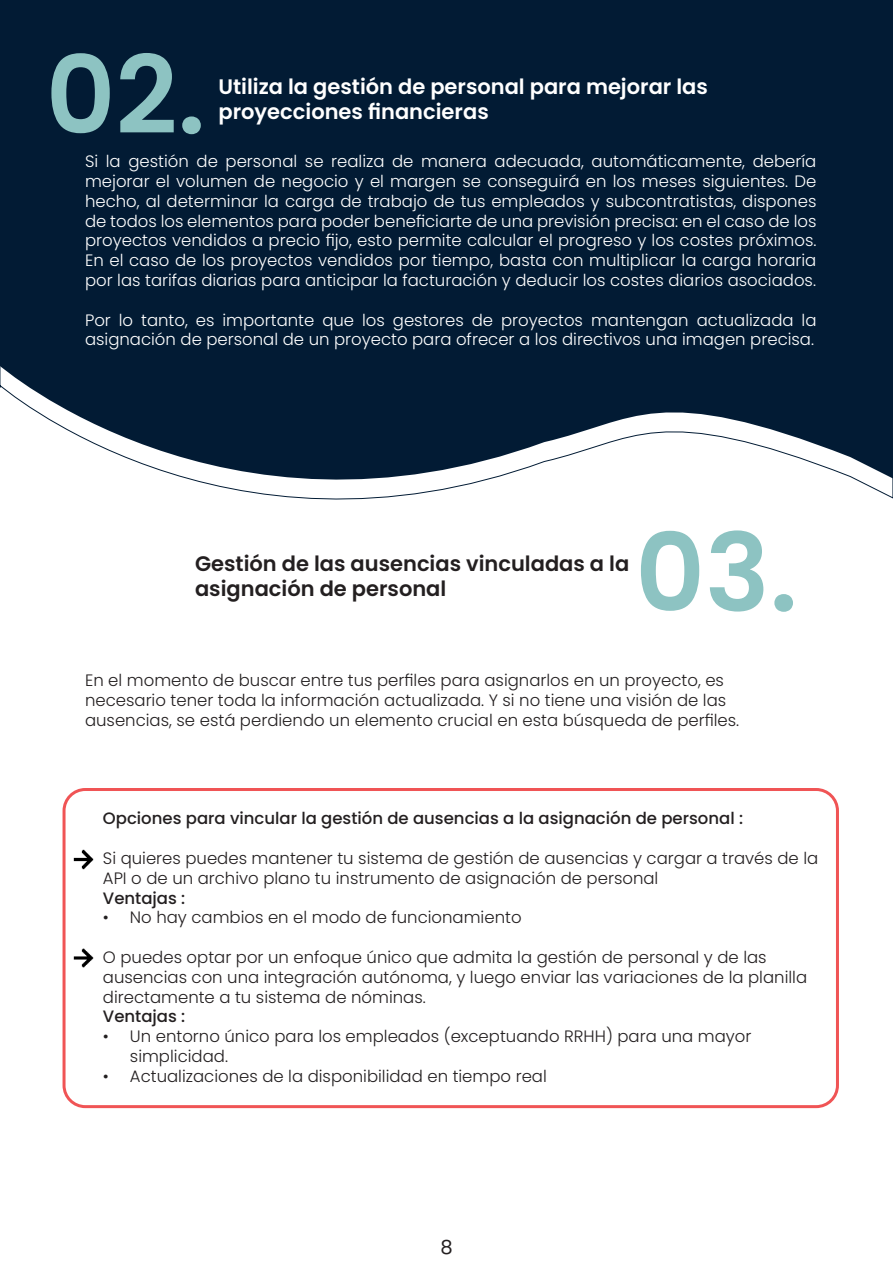
<style>
.page{position:relative;width:893px;height:1263px;background:#fff}
.page>*{position:absolute;margin:0;border:0;box-sizing:border-box;transform-origin:0 0}
.t1{font:600 108px "Poppins";color:#8dc3c2}
.t2{font:600 21px/25.2px "Poppins";color:#fff}
.t3{font:600 21px/25.2px "Poppins";color:#231f20}
.t4{font:19.5px "Poppins";color:#231f20}
.t5{font:300 16.5px/19.8px "Poppins";color:#fff;text-align:justify}
.t6{font:300 16.5px/19.8px "Poppins";color:#231f20}
.t7{font:500 16.5px "Poppins";color:#231f20}
</style>
<div class="page">
<svg style="left:0;top:0;width:893px;height:500px;fill:#021b34"></svg>
<div style="left:63px;top:788px;width:776px;height:320px;border:3px solid #f05455;border-radius:21px"></div>
<img style="left:73px;top:849px;width:21px;height:21px">
<img style="left:73px;top:948px;width:21px;height:20px">
<h1 class="t1" style="left:46px;top:46px;width:161px">02.</h1>
<p class="t2" style="left:218px;top:74px;width:491px">Utiliza la gestión de personal para mejorar las proyecciones financieras</p>
<p class="t5" style="left:85px;top:152px;width:733px">Si la gestión de personal se realiza de manera adecuada, automáticamente, debería mejorar el volumen de negocio y el margen se conseguirá en los meses siguientes. De hecho, al determinar la carga de trabajo de tus empleados y subcontratistas, dispones de todos los elementos para poder beneficiarte de una previsión precisa: en el caso de los proyectos vendidos a precio fijo, esto permite calcular el progreso y los costes próximos.<br>En el caso de los proyectos vendidos por tiempo, basta con multiplicar la carga horaria por las tarifas diarias para anticipar la facturación y deducir los costes diarios asociados.</p>
<p class="t5" style="left:85px;top:310px;width:733px">Por lo tanto, es importante que los gestores de proyectos mantengan actualizada la asignación de personal de un proyecto para ofrecer a los directivos una imagen precisa.</p>
<p class="t3" style="left:195px;top:551px;width:436px">Gestión de las ausencias vinculadas a la asignación de personal</p>
<h1 class="t1" style="left:635px;top:523px;width:164px">03.</h1>
<p class="t6" style="left:85px;top:670px;width:656px">En el momento de buscar entre tus perfiles para asignarlos en un proyecto, es necesario tener toda la información actualizada. Y si no tiene una visión de las ausencias, se está perdiendo un elemento crucial en esta búsqueda de perfiles.</p>
<p class="t7" style="left:103px;top:809px;width:642px">Opciones para vincular la gestión de ausencias a la asignación de personal :</p>
<p class="t6" style="left:103px;top:849px;width:717px">Si quieres puedes mantener tu sistema de gestión de ausencias y cargar a través de la<br>API o de un archivo plano tu instrumento de asignación de personal</p>
<p class="t7" style="left:103px;top:888px;width:84px">Ventajas :</p>
<p class="t6" style="left:103px;top:908px;width:420px">• No hay cambios en el modo de funcionamiento</p>
<p class="t6" style="left:103px;top:948px;width:706px">O puedes optar por un enfoque único que admita la gestión de personal y de las ausencias con una integración autónoma, y luego enviar las variaciones de la planilla directamente a tu sistema de nóminas.</p>
<p class="t7" style="left:103px;top:1007px;width:84px">Ventajas :</p>
<p class="t6" style="left:130px;top:1027px;width:623px;text-indent:-27px">• Un entorno único para los empleados (exceptuando RRHH) para una mayor simplicidad.</p>
<p class="t6" style="left:103px;top:1066px;width:445px">• Actualizaciones de la disponibilidad en tiempo real</p>
<p class="t4" style="left:440px;top:1236px;width:14px">8</p>
</div>
